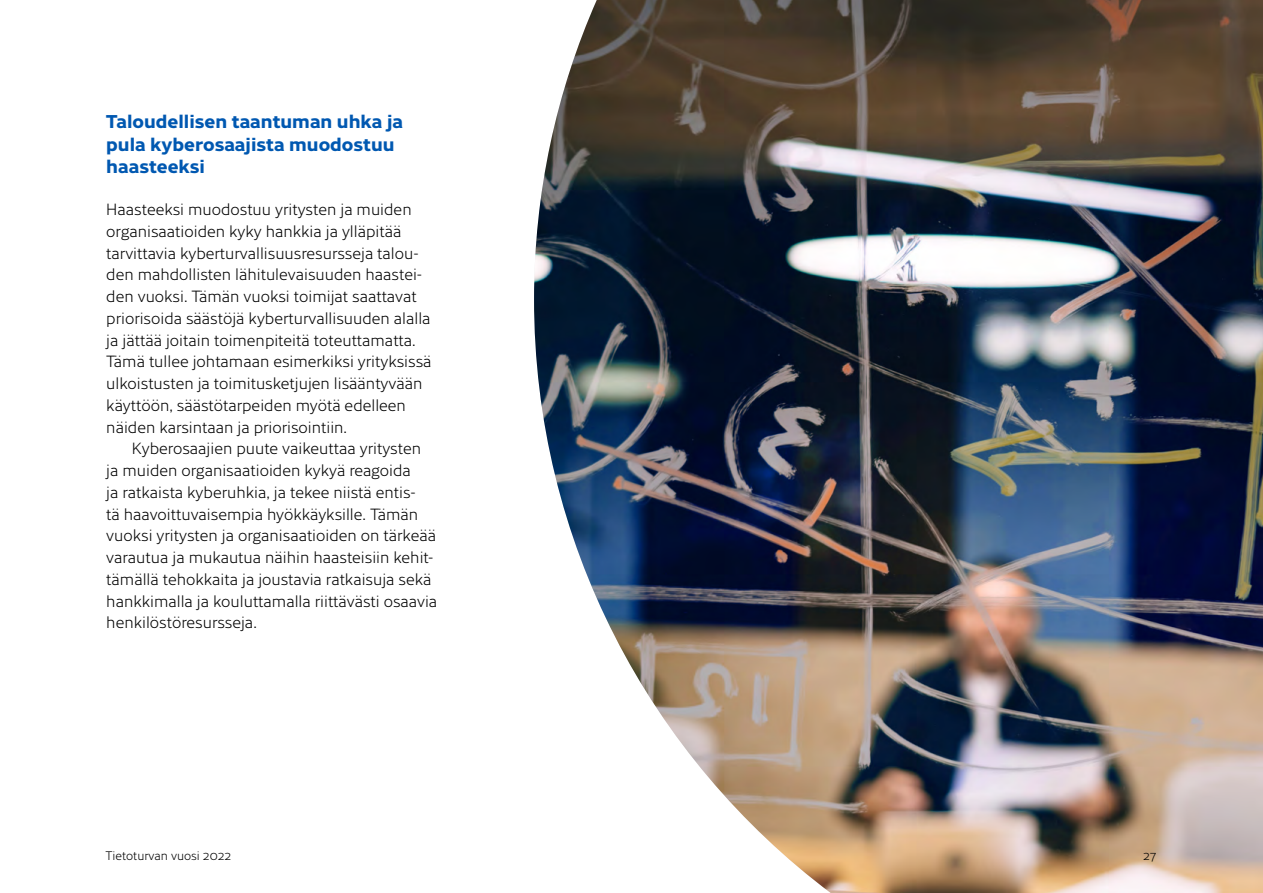
<style>
.page{position:relative;width:1263px;height:893px;background:#fff}
.page>*{position:absolute;margin:0;border:0;box-sizing:border-box;transform-origin:0 0}
.H3_Väliotsikko_12_pt{font:700 18px/22.5px "Cresta";color:#0058b1}
.Leipäteksti_10_5_pt{font:300 15.75px/21.8px "Cresta";color:#000}
.Leipäteksti_sis__10_5_pt{font:300 15.75px/21.8px "Cresta";color:#000}
.t1{font:300 12px "Cresta";color:#000}
</style>
<div class="page">
<img style="left:534px;top:0;width:729px;height:893px">
<h3 class="H3_Väliotsikko_12_pt" style="left:106px;top:109px;width:298px">Taloudellisen taantuman uhka ja pula kyberosaajista muodostuu haasteeksi</h3>
<p class="Leipäteksti_10_5_pt" style="left:106px;top:197px;width:327px">Haasteeksi muodostuu yritysten ja muiden organisaatioiden kyky hankkia ja ylläpitää tarvittavia kyberturvallisuusresursseja talou&shy;den mahdollisten lähitulevaisuuden haastei&shy;den vuoksi. Tämän vuoksi toimijat saattavat priorisoida säästöjä kyberturvallisuuden alalla ja jättää joitain toimenpiteitä toteuttamatta.<br>Tämä tullee johtamaan esimerkiksi yrityksissä ulkoistusten ja toimitusketjujen lisääntyvään käyttöön, säästötarpeiden myötä edelleen näiden karsintaan ja priorisointiin.</p>
<p class="Leipäteksti_sis__10_5_pt" style="left:106px;top:437px;width:332px;text-indent:26px">Kyberosaajien puute vaikeuttaa yritysten ja muiden organisaatioiden kykyä reagoida<br>ja ratkaista kyberuhkia, ja tekee niistä entis-<br>tä haavoittuvaisempia hyökkäyksille. Tämän vuoksi yritysten ja organisaatioiden on tärkeää varautua ja mukautua näihin haasteisiin kehit&shy;tämällä tehokkaita ja joustavia ratkaisuja sekä hankkimalla ja kouluttamalla riittävästi osaavia henkilöstöresursseja.</p>
<p class="t1" style="left:105px;top:847px;width:127px">Tietoturvan vuosi 2022</p>
<p class="t1" style="left:1143px;top:847px;width:15px">27</p>
</div>
